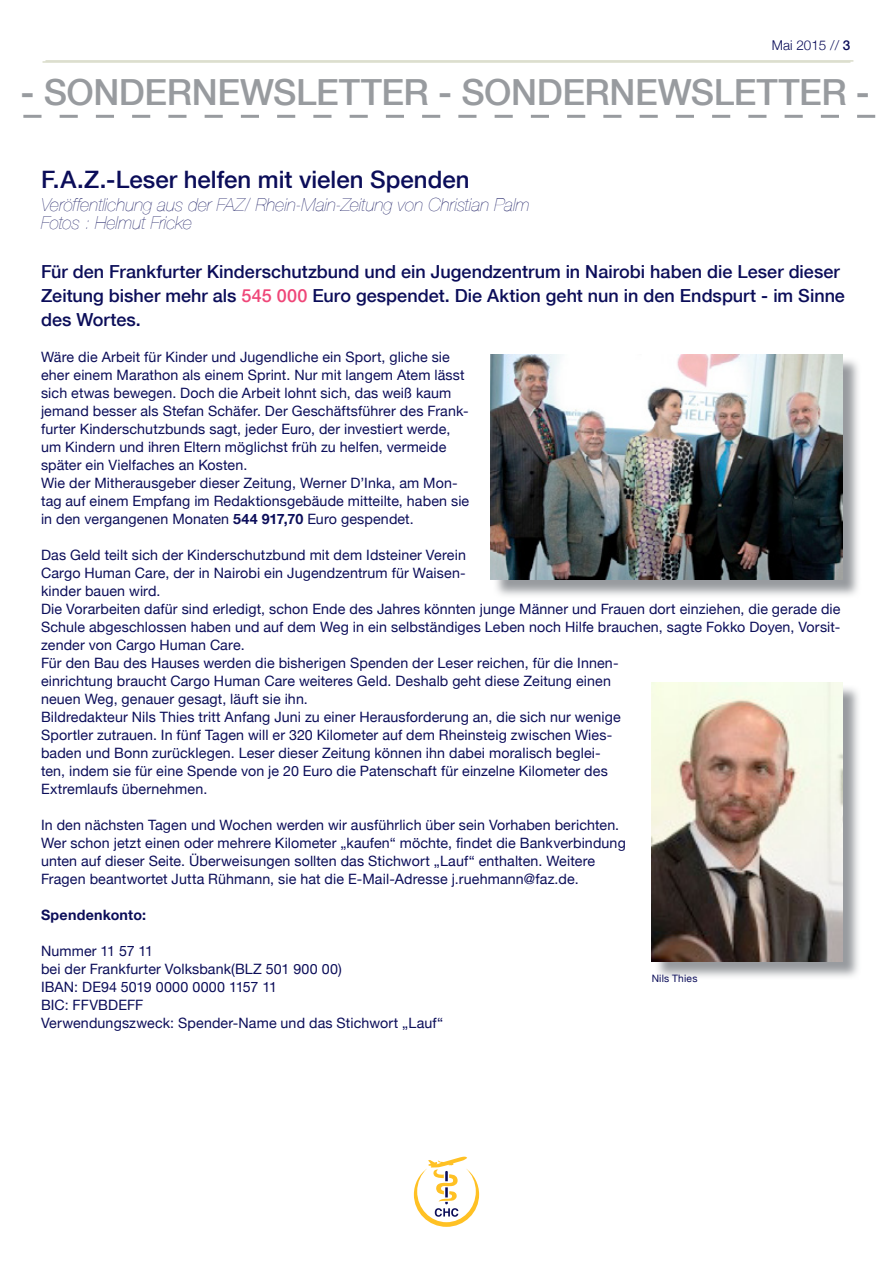
<style>
.page{position:relative;width:893px;height:1263px;background:#fff}
.page>*{position:absolute;margin:0;border:0;box-sizing:border-box;transform-origin:0 0}
.t1{font:500 36px "Helvetica Neue";letter-spacing:-.015em;color:#989b9f}
.t2{font:500 24px "Helvetica Neue";color:#0b0d59}
.t3{font:500 18px/24px "Helvetica Neue";color:#0b0d59}
.t4{font:italic 200 18px/18px "Helvetica Neue";color:#0b0d59}
.t5{font:14.25px/18px "Helvetica Neue";letter-spacing:.01em;color:#0b0d59}
.t6{font:700 14.25px "Helvetica Neue";letter-spacing:.015em;color:#0b0d59}
.t7{font:300 13.5px "Helvetica Neue";color:#0b0d59}
.t8{font:10.2px "Helvetica Neue";letter-spacing:.02em;color:#0b0d59}
.s1{font-weight:500}
.s2{color:#ef4678}
.s3{font-weight:700}
</style>
<div class="page">
<svg style="left:23px;top:115px;width:852px;height:3px"></svg>
<svg style="left:493px;top:357px;width:365px;height:239px;background:#b4b6b8"></svg>
<img style="left:490px;top:354px;width:352px;height:225px">
<svg style="left:654px;top:685px;width:205px;height:292px;background:#bcbebf"></svg>
<img style="left:652px;top:683px;width:190px;height:278px">
<hr style="left:43px;top:61px;width:807px;height:2px;background:#dadcca">
<svg style="left:414px;top:1156px;width:65px;height:71px"></svg>
<hr style="left:45px;top:60px;width:808px;height:2px;background:#dadcca">
<p class="t7" style="left:772px;top:34px;width:80px">Mai 2015 // <span class="s1">3</span></p>
<h1 class="t1" style="left:20px;top:63px;width:851px">- SONDERNEWSLETTER - SONDERNEWSLETTER -</h1>
<h2 class="t2" style="left:41px;top:161px;width:430px">F.A.Z.-Leser helfen mit vielen Spenden</h2>
<p class="t4" style="left:41px;top:195px;width:490px">Veröffentlichung aus der FAZ/ Rhein-Main-Zeitung von Christian Palm<br>Fotos : Helmut Fricke</p>
<p class="t3" style="left:41px;top:259px;width:805px">Für den Frankfurter Kinderschutzbund und ein Jugendzentrum in Nairobi haben die Leser dieser<br>Zeitung bisher mehr als <span class="s2">545 000</span> Euro gespendet. Die Aktion geht nun in den Endspurt - im Sinne des Wortes.</p>
<p class="t5" style="left:41px;top:347px;width:430px">Wäre die Arbeit für Kinder und Jugendliche ein Sport, gliche sie eher einem Marathon als einem Sprint. Nur mit langem Atem lässt sich etwas bewegen. Doch die Arbeit lohnt sich, das weiß kaum jemand besser als Stefan Schäfer. Der Geschäftsführer des Frank&shy;furter Kinderschutzbunds sagt, jeder Euro, der investiert werde, um Kindern und ihren Eltern möglichst früh zu helfen, vermeide später ein Vielfaches an Kosten.<br>Wie der Mitherausgeber dieser Zeitung, Werner D’Inka, am Mon&shy;tag auf einem Empfang im Redaktionsgebäude mitteilte, haben sie in den vergangenen Monaten <span class="s3">544 917,70</span> Euro gespendet.</p>
<p class="t5" style="left:41px;top:545px;width:801px">Das Geld teilt sich der Kinderschutzbund mit dem Idsteiner Verein<br>Cargo Human Care, der in Nairobi ein Jugendzentrum für Waisen-<br>kinder bauen wird.<br>Die Vorarbeiten dafür sind erledigt, schon Ende des Jahres könnten junge Männer und Frauen dort einziehen, die gerade die Schule abgeschlossen haben und auf dem Weg in ein selbständiges Leben noch Hilfe brauchen, sagte Fokko Doyen, Vorsit&shy;zender von Cargo Human Care.<br>Für den Bau des Hauses werden die bisherigen Spenden der Leser reichen, für die Innen-<br>einrichtung braucht Cargo Human Care weiteres Geld. Deshalb geht diese Zeitung einen<br>neuen Weg, genauer gesagt, läuft sie ihn.<br>Bildredakteur Nils Thies tritt Anfang Juni zu einer Herausforderung an, die sich nur wenige<br>Sportler zutrauen. In fünf Tagen will er 320 Kilometer auf dem Rheinsteig zwischen Wies-<br>baden und Bonn zurücklegen. Leser dieser Zeitung können ihn dabei moralisch beglei-<br>ten, indem sie für eine Spende von je 20 Euro die Patenschaft für einzelne Kilometer des<br>Extremlaufs übernehmen.</p>
<p class="t5" style="left:41px;top:815px;width:586px">In den nächsten Tagen und Wochen werden wir ausführlich über sein Vorhaben berichten.<br>Wer schon jetzt einen oder mehrere Kilometer „kaufen“ möchte, findet die Bankverbindung unten auf dieser Seite. Überweisungen sollten das Stichwort „Lauf“ enthalten. Weitere Fragen beantwortet Jutta Rühmann, sie hat die E-Mail-Adresse j.ruehmann@faz.de.</p>
<p class="t6" style="left:41px;top:902px;width:107px">Spendenkonto:</p>
<p class="t5" style="left:41px;top:941px;width:404px">Nummer 11 57 11<br>bei der Frankfurter Volksbank(BLZ 501 900 00)<br>IBAN: DE94 5019 0000 0000 1157 11<br>BIC: FFVBDEFF<br>Verwendungszweck: Spender-Name und das Stichwort „Lauf“</p>
<p class="t8" style="left:652px;top:970px;width:47px">Nils Thies</p>
</div>
